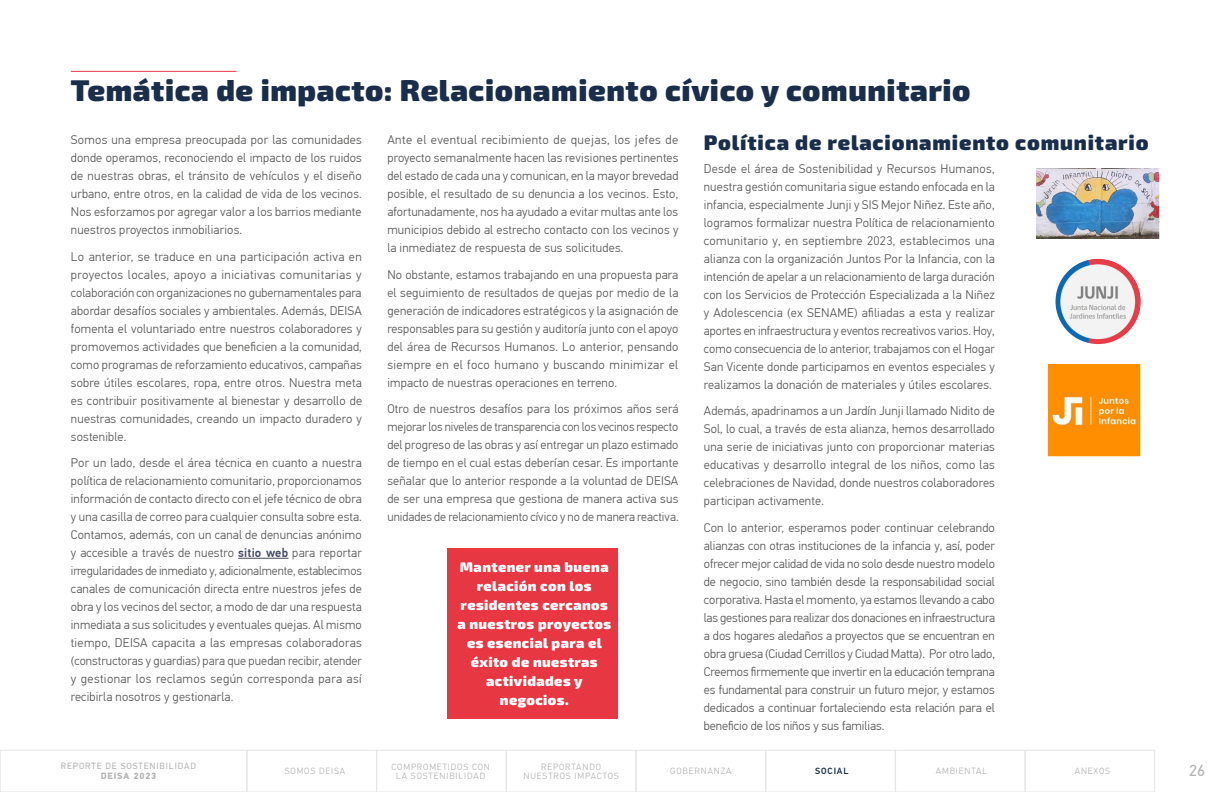
<style>
.page{position:relative;width:1224px;height:792px;background:#fff}
.page>*{position:absolute;margin:0;border:0;box-sizing:border-box;transform-origin:0 0}
.t1{font:900 30px "Exo 2";letter-spacing:.02em;color:#1a2d4b}
.t2{font:900 21px "Exo 2";letter-spacing:.04em;color:#1a2d4b}
.t3{font:16px "PF Din Text Pro";color:#b3b2b2}
.t4{font:900 14px/19px "Exo 2";letter-spacing:.03em;color:#fff;text-align:center}
.t5{font:300 12.5px/18px "PF Din Text Pro";letter-spacing:.015em;color:#575756;text-align:justify}
.t6{font:300 9px/9px "PF Din Text Pro";letter-spacing:.1em;color:#b3b2b2;text-align:center}
.t7{font:9px "PF Din Text Pro";letter-spacing:.1em;color:#b3b2b2}
.t8{font:700 9px "PF Din Text Pro";letter-spacing:.1em;color:#b3b2b2}
.t9{font:500 9px "PF Din Text Pro";letter-spacing:.1em;color:#1a2d4b}
.s1{font-weight:500;color:#3e4764}
</style>
<div class="page">
<div style="left:0;top:750px;width:247px;height:42px;border:1px solid #e3e5e6"></div>
<div style="left:247px;top:750px;width:130px;height:42px;border:1px solid #e3e5e6"></div>
<div style="left:506px;top:750px;width:130px;height:42px;border:1px solid #e3e5e6"></div>
<div style="left:636px;top:750px;width:130px;height:42px;border:1px solid #e3e5e6"></div>
<div style="left:766px;top:750px;width:129px;height:42px;border:1px solid #e3e5e6"></div>
<div style="left:895px;top:750px;width:130px;height:42px;border:1px solid #e3e5e6"></div>
<div style="left:377px;top:750px;width:129px;height:42px;border:1px solid #e3e5e6"></div>
<div style="left:1025px;top:750px;width:130px;height:42px;border:1px solid #e3e5e6"></div>
<hr style="left:71px;top:71px;width:166px;height:1px;background:#e73743">
<hr style="left:238px;top:558px;width:50px;height:1px;background:#3e4764">
<div style="left:448px;top:549px;width:170px;height:170px;background:#e73743"></div>
<img style="left:1037px;top:168px;width:123px;height:70px">
<img style="left:1049px;top:365px;width:92px;height:92px">
<img style="left:1056px;top:259px;width:85px;height:85px;border-radius:43px">
<h1 class="t1" style="left:71px;top:72px;width:901px">Temática de impacto: Relacionamiento cívico y comunitario</h1>
<p class="t5" style="left:71px;top:131px;width:292px">Somos una empresa preocupada por las comunidades donde operamos, reconociendo el impacto de los ruidos de nuestras obras, el tránsito de vehículos y el diseño urbano, entre otros, en la calidad de vida de los vecinos.<br>Nos esforzamos por agregar valor a los barrios mediante nuestros proyectos inmobiliarios.</p>
<p class="t5" style="left:71px;top:248px;width:293px">Lo anterior, se traduce en una participación activa en proyectos locales, apoyo a iniciativas comunitarias y colaboración con organizaciones no gubernamentales para abordar desafíos sociales y ambientales. Además, DEISA fomenta el voluntariado entre nuestros colaboradores y promovemos actividades que beneficien a la comunidad, como programas de reforzamiento educativos, campañas sobre útiles escolares, ropa, entre otros. Nuestra meta es contribuir positivamente al bienestar y desarrollo de nuestras comunidades, creando un impacto duradero y sostenible.</p>
<p class="t5" style="left:71px;top:454px;width:293px">Por un lado, desde el área técnica en cuanto a nuestra política de relacionamiento comunitario, proporcionamos información de contacto directo con el jefe técnico de obra y una casilla de correo para cualquier consulta sobre esta.<br>Contamos, además, con un canal de denuncias anónimo y accesible a través de nuestro <span class="s1">sitio web</span> para reportar irregularidades de inmediato y, adicionalmente, establecimos canales de comunicación directa entre nuestros jefes de obra y los vecinos del sector, a modo de dar una respuesta inmediata a sus solicitudes y eventuales quejas. Al mismo tiempo, DEISA capacita a las empresas colaboradoras (constructoras y guardias) para que puedan recibir, atender y gestionar los reclamos según corresponda para así recibirla nosotros y gestionarla.</p>
<h2 class="t2" style="left:704px;top:129px;width:446px">Política de relacionamiento comunitario</h2>
<p class="t5" style="left:704px;top:159px;width:293px">Desde el área de Sostenibilidad y Recursos Humanos, nuestra gestión comunitaria sigue estando enfocada en la infancia, especialmente Junji y SIS Mejor Niñez. Este año, logramos formalizar nuestra Política de relacionamiento comunitario y, en septiembre 2023, establecimos una alianza con la organización Juntos Por la Infancia, con la intención de apelar a un relacionamiento de larga duración con los Servicios de Protección Especializada a la Niñez y Adolescencia (ex SENAME) afiliadas a esta y realizar aportes en infraestructura y eventos recreativos varios. Hoy, como consecuencia de lo anterior, trabajamos con el Hogar San Vicente donde participamos en eventos especiales y realizamos la donación de materiales y útiles escolares.</p>
<p class="t5" style="left:704px;top:402px;width:293px">Además, apadrinamos a un Jardín Junji llamado Nidito de Sol, lo cual, a través de esta alianza, hemos desarrollado una serie de iniciativas junto con proporcionar materias educativas y desarrollo integral de los niños, como las celebraciones de Navidad, donde nuestros colaboradores participan activamente.</p>
<p class="t5" style="left:704px;top:518px;width:293px">Con lo anterior, esperamos poder continuar celebrando alianzas con otras instituciones de la infancia y, así, poder ofrecer mejor calidad de vida no solo desde nuestro modelo de negocio, sino también desde la responsabilidad social corporativa. Hasta el momento, ya estamos llevando a cabo las gestiones para realizar dos donaciones en infraestructura a dos hogares aledaños a proyectos que se encuentran en obra gruesa (Ciudad Cerrillos y Ciudad Matta). Por otro lado, Creemos firmemente que invertir en la educación temprana es fundamental para construir un futuro mejor, y estamos dedicados a continuar fortaleciendo esta relación para el beneficio de los niños y sus familias.</p>
<p class="t5" style="left:387px;top:131px;width:293px">Ante el eventual recibimiento de quejas, los jefes de proyecto semanalmente hacen las revisiones pertinentes del estado de cada una y comunican, en la mayor brevedad posible, el resultado de su denuncia a los vecinos. Esto, afortunadamente, nos ha ayudado a evitar multas ante los municipios debido al estrecho contacto con los vecinos y la inmediatez de respuesta de sus solicitudes.</p>
<p class="t5" style="left:387px;top:266px;width:293px">No obstante, estamos trabajando en una propuesta para el seguimiento de resultados de quejas por medio de la generación de indicadores estratégicos y la asignación de responsables para su gestión y auditoría junto con el apoyo del área de Recursos Humanos. Lo anterior, pensando siempre en el foco humano y buscando minimizar el impacto de nuestras operaciones en terreno.</p>
<p class="t5" style="left:387px;top:400px;width:293px">Otro de nuestros desafíos para los próximos años será mejorar los niveles de transparencia con los vecinos respecto del progreso de las obras y así entregar un plazo estimado de tiempo en el cual estas deberían cesar. Es importante señalar que lo anterior responde a la voluntad de DEISA de ser una empresa que gestiona de manera activa sus unidades de relacionamiento cívico y no de manera reactiva.</p>
<p class="t4" style="left:457px;top:558px;width:155px">Mantener una buena relación con los residentes cercanos a nuestros proyectos es esencial para el éxito de nuestras actividades y negocios.</p>
<p class="t7" style="left:61px;top:761px;width:137px">REPORTE DE SOSTENIBILIDAD</p>
<p class="t8" style="left:101px;top:770px;width:57px">DEISA 2023</p>
<p class="t6" style="left:392px;top:763px;width:100px">COMPROMETIDOS CON<br>LA SOSTENIBILIDAD</p>
<p class="t3" style="left:1189px;top:761px;width:17px">26</p>
<p class="t6" style="left:524px;top:763px;width:97px">REPORTANDO<br>NUESTROS IMPACTOS</p>
<p class="t6" style="left:670px;top:767px;width:63px">GOBERNANZA</p>
<p class="t9" style="left:815px;top:766px;width:35px">SOCIAL</p>
<p class="t6" style="left:936px;top:767px;width:53px">AMBIENTAL</p>
<p class="t6" style="left:285px;top:767px;width:62px">SOMOS DEISA</p>
<p class="t6" style="left:1075px;top:767px;width:37px">ANEXOS</p>
</div>
